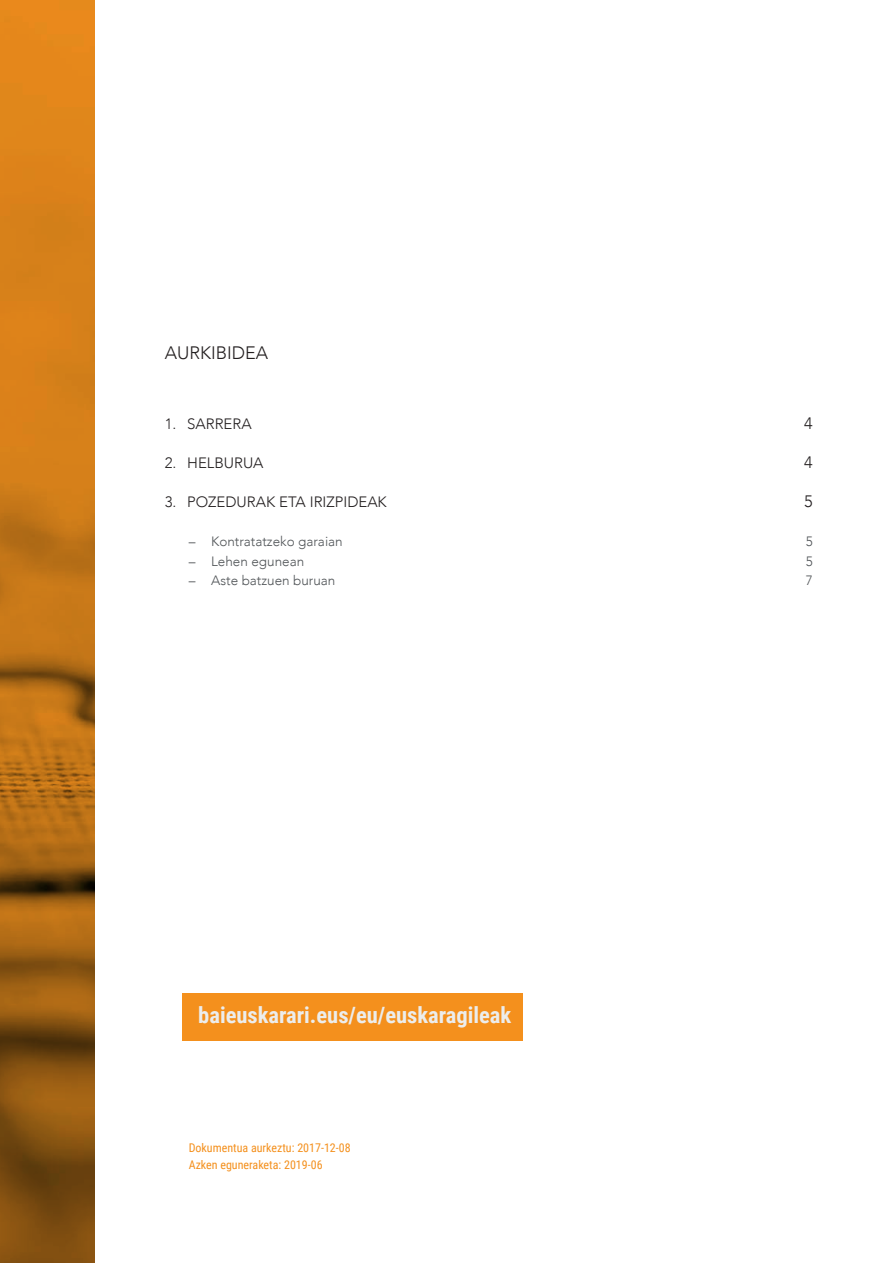
<style>
.page{position:relative;width:893px;height:1263px;background:#fff}
.page>*{position:absolute;margin:0;border:0;box-sizing:border-box;transform-origin:0 0}
.t1{font:700 22.5px "Roboto Condensed";color:#ecedec}
.t2{font:300 18px "Avenir";color:#231f20}
.t3{font:300 16.5px "Avenir";color:#231f20}
.t4{font:300 15px "Avenir";color:#231f20}
.t5{font:300 13.5px "Avenir";color:#505457}
.t6{font:12px/16.5px "Roboto Condensed";color:#f4901d}
</style>
<div class="page">
<svg style="left:0;top:0;width:95px;height:1263px;background:#b76e16"></svg>
<div style="left:182px;top:993px;width:340px;height:47px;background:#f4901d"></div>
<h2 class="t2" style="left:165px;top:342px;width:105px">AURKIBIDEA</h2>
<p class="t4" style="left:165px;top:415px;width:88px">1. SARRERA</p>
<p class="t3" style="left:804px;top:414px;width:10px">4</p>
<p class="t4" style="left:165px;top:454px;width:100px">2. HELBURUA</p>
<p class="t3" style="left:804px;top:453px;width:10px">4</p>
<p class="t4" style="left:165px;top:493px;width:224px">3. POZEDURAK ETA IRIZPIDEAK</p>
<p class="t3" style="left:804px;top:492px;width:10px">5</p>
<p class="t5" style="left:189px;top:533px;width:156px">– Kontratatzeko garaian</p>
<p class="t5" style="left:806px;top:533px;width:9px">5</p>
<p class="t5" style="left:189px;top:553px;width:117px">– Lehen egunean</p>
<p class="t5" style="left:806px;top:553px;width:9px">5</p>
<p class="t5" style="left:189px;top:572px;width:148px">– Aste batzuen buruan</p>
<p class="t5" style="left:806px;top:572px;width:9px">7</p>
<h1 class="t1" style="left:198px;top:999px;width:314px">baieuskarari.eus/eu/euskaragileak</h1>
<p class="t6" style="left:189px;top:1139px;width:164px">Dokumentua aurkeztu: 2017-12-08<br>Azken eguneraketa: 2019-06</p>
</div>
